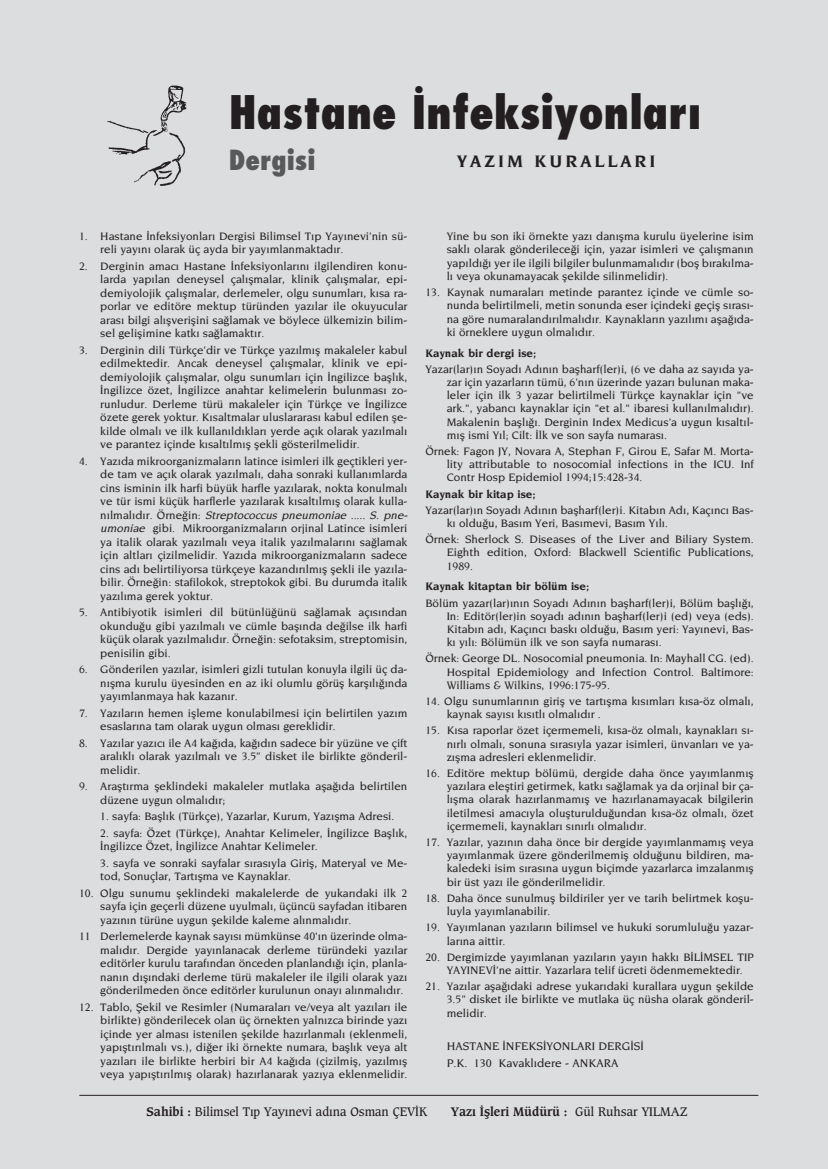
<style>
.page{position:relative;width:828px;height:1169px;background:#fff}
.page>*{position:absolute;margin:0;border:0;box-sizing:border-box;transform-origin:0 0}
.t1{font:800 condensed 45px "Futura";color:#231f20}
.t2{font:800 condensed 27px "Futura";color:#58595b}
.t3{font:700 18px "Novarese";letter-spacing:.165em;color:#231f20}
.t4{font:500 12px/17px "Novarese";color:#231f20}
.t5{font:12px "Caxton";color:#231f20}
.t6{font:700 12px "Caxton";color:#231f20}
.t7{font:500 11.7px/13.5px "Novarese";color:#231f20;text-align:justify}
.t8{font:700 11.7px "Novarese";color:#231f20}
.s1{font-style:italic}
.s2{font-weight:700}
.s3{font-weight:400}
</style>
<div class="page">
<div style="left:0;top:0;width:828px;height:1168px;background:#dcddde"></div>
<img style="left:107px;top:85px;width:80px;height:101px">
<hr style="left:79px;top:1095px;width:679px;height:1px;background:#231f20">
<h1 class="t1" style="left:229px;top:93px;width:474px">Hastane İnfeksiyonları</h1>
<h2 class="t2" style="left:229px;top:149px;width:88px">Dergisi</h2>
<h3 class="t3" style="left:457px;top:154px;width:200px">YAZIM KURALLARI</h3>
<p class="t7" style="left:100px;top:230px;width:309px;text-indent:-21px">1. Hastane ‹nfeksiyonlar› Dergisi Bilimsel T›p Yay›nevi’nin sü&shy;reli yay›n› olarak üç ayda bir yay›mlanmaktad›r.</p>
<p class="t7" style="left:100px;top:260px;width:309px;text-indent:-21px">2. Derginin amac› Hastane ‹nfeksiyonlar›n› ilgilendiren konu&shy;larda yap›lan deneysel çal›flmalar, klinik çal›flmalar, epi&shy;demiyolojik çal›flmalar, derlemeler, olgu sunumlar›, k›sa ra&shy;porlar ve editöre mektup türünden yaz›lar ile okuyucular aras› bilgi al›flveriflini sa¤lamak ve böylece ülkemizin bilim&shy;sel geliflimine katk› sa¤lamakt›r.</p>
<p class="t7" style="left:100px;top:344px;width:309px;text-indent:-21px">3. Derginin dili Türkçe’dir ve Türkçe yaz›lm›fl makaleler kabul edilmektedir. Ancak deneysel çal›flmalar, klinik ve epi&shy;demiyolojik çal›flmalar, olgu sunumlar› için ‹ngilizce bafll›k, ‹ngilizce özet, ‹ngilizce anahtar kelimelerin bulunmas› zo&shy;runludur. Derleme türü makaleler için Türkçe ve ‹ngilizce özete gerek yoktur. K›saltmalar uluslararas› kabul edilen fle&shy;kilde olmal› ve ilk kullan›ld›klar› yerde aç›k olarak yaz›lmal› ve parantez içinde k›salt›lm›fl flekli gösterilmelidir.</p>
<p class="t7" style="left:100px;top:455px;width:311px;text-align:left;text-indent:-21px">4. Yaz›da mikroorganizmalar›n latince isimleri ilk geçtikleri yer&shy;de tam ve aç›k olarak yaz›lmal›, daha sonraki kullan›mlarda cins isminin ilk harfi büyük harfle yaz›larak, nokta konulmal› ve tür ismi küçük harflerle yaz›larak k›salt›lm›fl olarak kulla&shy;n › l m a l › d › r . Ö r n e ¤ i n : <span class="s1">Streptococcus pneumoniae ..... S. pne&shy;umoniae</span> gibi. Mikroorganizmalar›n orjinal Latince isimleri ya italik olarak yaz›lmal› veya italik yaz›lmalar›n› sa¤lamak için altlar› çizilmelidir. Yaz›da mikroorganizmalar›n sadece cins ad› belirtiliyorsa türkçeye kazand›r›lm›fl flekli ile yaz›la&shy;bilir. Örne¤in: stafilokok, streptokok gibi. Bu durumda italik yaz›l›ma gerek yoktur.</p>
<p class="t7" style="left:100px;top:606px;width:309px;text-indent:-21px">5. Antibiyotik isimleri dil bütünlü¤ünü sa¤lamak aç›s›ndan okundu¤u gibi yaz›lmal› ve cümle bafl›nda de¤ilse ilk harfi küçük olarak yaz›lmal›d›r. Örne¤in: sefotaksim, streptomisin, penisilin gibi.</p>
<p class="t7" style="left:100px;top:663px;width:309px;text-indent:-21px">6. Gönderilen yaz›lar, isimleri gizli tutulan konuyla ilgili üç da&shy;n›flma kurulu üyesinden en az iki olumlu görüfl karfl›l›¤›nda yay›mlanmaya hak kazan›r.</p>
<p class="t7" style="left:100px;top:707px;width:309px;text-indent:-21px">7. Yaz›lar›n hemen iflleme konulabilmesi için belirtilen yaz›m esaslar›na tam olarak uygun olmas› gereklidir.</p>
<p class="t7" style="left:100px;top:737px;width:309px;text-indent:-21px">8. Yaz›lar yaz›c› ile A4 ka¤›da, ka¤›d›n sadece bir yüzüne ve çift aral›kl› olarak yaz›lmal› ve 3.5” disket ile birlikte gönderil&shy;melidir.</p>
<p class="t7" style="left:100px;top:780px;width:309px;text-indent:-21px">9. Araflt›rma fleklindeki makaleler mutlaka afla¤›da belirtilen düzene uygun olmal›d›r;</p>
<p class="t7" style="left:100px;top:810px;width:296px">1. sayfa: Bafll›k (Türkçe), Yazarlar, Kurum, Yaz›flma Adresi.</p>
<p class="t7" style="left:100px;top:827px;width:309px">2. sayfa: Özet (Türkçe), Anahtar Kelimeler, ‹ngilizce Bafll›k, ‹ngilizce Özet, ‹ngilizce Anahtar Kelimeler.</p>
<p class="t7" style="left:100px;top:857px;width:309px">3. sayfa ve sonraki sayfalar s›ras›yla Girifl, Materyal ve Me&shy;tod, Sonuçlar, Tart›flma ve Kaynaklar.</p>
<p class="t7" style="left:100px;top:887px;width:309px;text-indent:-21px">10. Olgu sunumu fleklindeki makalelerde de yukar›daki ilk 2 sayfa için geçerli düzene uyulmal›, üçüncü sayfadan itibaren yaz›n›n türüne uygun flekilde kaleme al›nmal›d›r.</p>
<p class="t7" style="left:100px;top:930px;width:309px;text-indent:-21px">11 Derlemelerde kaynak say›s› mümkünse 40'›n üzerinde olma&shy;mal›d›r. Dergide yay›nlanacak derleme türündeki yaz›lar editörler kurulu taraf›ndan önceden planland›¤› için, planla&shy;nan›n d›fl›ndaki derleme türü makaleler ile ilgili olarak yaz› gönderilmeden önce editörler kurulunun onay› al›nmal›d›r.</p>
<p class="t7" style="left:100px;top:1001px;width:309px;text-indent:-21px">12. Tablo, fiekil ve Resimler (Numaralar› ve/veya alt yaz›lar› ile birlikte) gönderilecek olan üç örnekten yaln›zca birinde yaz› içinde yer almas› istenilen flekilde haz›rlanmal› (eklenmeli, yap›flt›r›lmal› vs.), di¤er iki örnekte numara, bafll›k veya alt yaz›lar› ile birlikte herbiri bir A4 ka¤›da (çizilmifl, yaz›lm›fl veya yap›flt›r›lm›fl olarak) haz›rlanarak yaz›ya eklenmelidir.</p>
<p class="t7" style="left:447px;top:230px;width:309px">Yine bu son iki örnekte yaz› dan›flma kurulu üyelerine isim sakl› olarak gönderilece¤i için, yazar isimleri ve çal›flman›n yap›ld›¤› yer ile ilgili bilgiler bulunmamal›d›r (bofl b›rak›lma&shy;l› veya okunamayacak flekilde silinmelidir).</p>
<p class="t7" style="left:447px;top:286px;width:309px;text-indent:-21px">13. Kaynak numaralar› metinde parantez içinde ve cümle so&shy;nunda belirtilmeli, metin sonunda eser içindeki geçifl s›ras›- na göre numaraland›r›lmal›d›r. Kaynaklar›n yaz›l›m› afla¤›da&shy;ki örneklere uygun olmal›d›r.</p>
<p class="t8" style="left:425px;top:348px;width:112px">Kaynak bir dergi ise;</p>
<p class="t7" style="left:447px;top:363px;width:309px;text-indent:-21px">Yazar(lar)›n Soyad› Ad›n›n baflharf(ler)i, (6 ve daha az say›da ya&shy;zar için yazarlar›n tümü, 6’n›n üzerinde yazar› bulunan maka&shy;leler için ilk 3 yazar belirtilmeli Türkçe kaynaklar için "ve ark.", yabanc› kaynaklar için "et al." ibaresi kullan›lmal›d›r).<br>Makalenin bafll›¤›. Derginin Index Medicus’a uygun k›salt›l&shy;m›fl ismi Y›l; Cilt: ‹lk ve son sayfa numaras›.</p>
<p class="t7" style="left:447px;top:445px;width:309px;text-indent:-21px">Örnek: Fagon JY, Novara A, Stephan F, Girou E, Safar M. Morta&shy;lity attributable to nosocomial infections in the ICU. Inf Contr Hosp Epidemiol 1994;15:428-34.</p>
<p class="t8" style="left:425px;top:489px;width:112px">Kaynak bir kitap ise;</p>
<p class="t7" style="left:447px;top:504px;width:309px;text-indent:-21px">Yazar(lar)›n Soyad› Ad›n›n baflharf(ler)i. Kitab›n Ad›, Kaç›nc› Bas&shy;k› oldu¤u, Bas›m Yeri, Bas›mevi, Bas›m Y›l›.</p>
<p class="t7" style="left:447px;top:533px;width:309px;text-indent:-21px">Örnek: Sherlock S. Diseases of the Liver and Biliary System.<br>Eighth edition, Oxford: Blackwell Scientific Publications, 1989.</p>
<p class="t8" style="left:425px;top:582px;width:165px">Kaynak kitaptan bir bölüm ise;</p>
<p class="t7" style="left:447px;top:597px;width:309px;text-indent:-21px">Bölüm yazar(lar)›n›n Soyad› Ad›n›n baflharf(ler)i, Bölüm bafll›¤›, In: Editör(ler)in soyad› ad›n›n baflharf(ler)i (ed) veya (eds).<br>Kitab›n ad›, Kaç›nc› bask› oldu¤u, Bas›m yeri: Yay›nevi, Bas&shy;k› y›l›: Bölümün ilk ve son sayfa numaras›.</p>
<p class="t7" style="left:447px;top:652px;width:309px;text-indent:-21px">Örnek: George DL. Nosocomial pneumonia. In: Mayhall CG. (ed).<br>Hospital Epidemiology and Infection Control. Baltimore:<br>Williams &amp; Wilkins, 1996:175-95.</p>
<p class="t7" style="left:447px;top:695px;width:309px;text-indent:-21px">14. Olgu sunumlar›n›n girifl ve tart›flma k›s›mlar› k›sa-öz olmal›, kaynak say›s› k›s›tl› olmal›d›r .</p>
<p class="t7" style="left:447px;top:724px;width:309px;text-indent:-21px">15. K›sa raporlar özet içermemeli, k›sa-öz olmal›, kaynaklar› s›- n›rl› olmal›, sonuna s›ras›yla yazar isimleri, ünvanlar› ve ya&shy;z›flma adresleri eklenmelidir.</p>
<p class="t7" style="left:447px;top:767px;width:309px;text-indent:-21px">16. Editöre mektup bölümü, dergide daha önce yay›mlanm›fl yaz›lara elefltiri getirmek, katk› sa¤lamak ya da orjinal bir ça&shy;l›flma olarak haz›rlanmam›fl ve haz›rlanamayacak bilgilerin iletilmesi amac›yla oluflturuldu¤undan k›sa-öz olmal›, özet içermemeli, kaynaklar› s›n›rl› olmal›d›r.</p>
<p class="t7" style="left:447px;top:836px;width:309px;text-indent:-21px">17. Yaz›lar, yaz›n›n daha önce bir dergide yay›mlanmam›fl veya yay›mlanmak üzere gönderilmemifl oldu¤unu bildiren, ma&shy;kaledeki isim s›ras›na uygun biçimde yazarlarca imzalanm›fl bir üst yaz› ile gönderilmelidir.</p>
<p class="t7" style="left:447px;top:892px;width:309px;text-indent:-21px">18. Daha önce sunulmufl bildiriler yer ve tarih belirtmek koflu&shy;luyla yay›mlanabilir.</p>
<p class="t7" style="left:447px;top:921px;width:309px;text-indent:-21px">19. Yay›mlanan yaz›lar›n bilimsel ve hukuki sorumlulu¤u yazar&shy;lar›na aittir.</p>
<p class="t7" style="left:447px;top:951px;width:309px;text-indent:-21px">20. Dergimizde yay›mlanan yaz›lar›n yay›n hakk› B‹L‹MSEL TIP<br>YAYINEV‹’ne aittir. Yazarlara telif ücreti ödenmemektedir.</p>
<p class="t7" style="left:447px;top:980px;width:309px;text-indent:-21px">21. Yaz›lar afla¤›daki adrese yukar›daki kurallara uygun flekilde 3.5” disket ile birlikte ve mutlaka üç nüsha olarak gönderil&shy;melidir.</p>
<p class="t4" style="left:447px;top:1038px;width:198px">HASTANE ‹NFEKS‹YONLARI DERG‹S‹<br>P.K. 130 Kavakl›dere - ANKARA</p>
<p class="t5" style="left:147px;top:1105px;width:282px"><span class="s2">Sahibi :</span> Bilimsel T›p Yay›nevi ad›na Osman ÇEV‹K</p>
<p class="t6" style="left:451px;top:1105px;width:239px">Yaz› ‹flleri Müdürü : <span class="s3">Gül Ruhsar YILMAZ</span></p>
</div>
